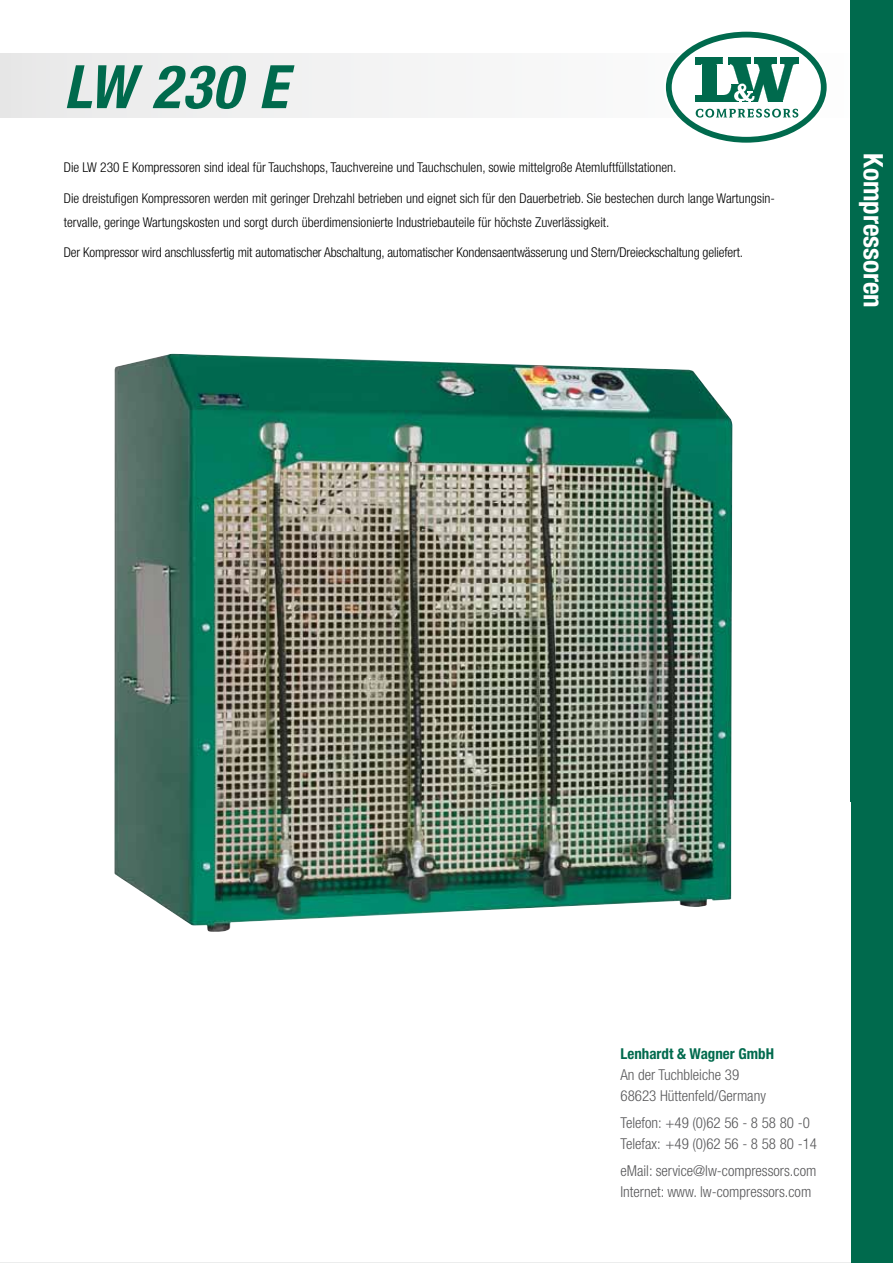
<style>
.page{position:relative;width:893px;height:1263px;background:#fff}
.page>*{position:absolute;margin:0;border:0;box-sizing:border-box;transform-origin:0 0}
.t1{font:italic 700 condensed 60px "Helvetica Neue";color:#006a4d}
.t2{font:700 condensed 27px "Helvetica Neue";color:#fff}
.t3{font:300 condensed 15px/21px "Helvetica Neue";color:#58585a}
.t4{font:700 condensed 15px "Helvetica Neue";color:#006a4d}
.t5{font:300 condensed 13.5px/24px "Helvetica Neue";color:#000}
</style>
<div class="page">
<div style="left:0;top:54px;width:893px;height:64px;background:#f2f2f3"></div>
<svg style="left:664px;top:30px;width:164px;height:114px"></svg>
<svg style="left:669px;top:35px;width:155px;height:105px;fill:#fff"></svg>
<div style="left:666px;top:32px;width:161px;height:111px;border:6px solid #006a4d;border-radius:50%"></div>
<svg style="left:695px;top:58px;width:104px;height:45px"></svg>
<svg style="left:696px;top:109px;width:102px;height:9px"></svg>
<div style="left:850px;top:0;width:43px;height:1263px;background:#006a4d"></div>
<img style="left:114px;top:354px;width:618px;height:578px">
<h1 class="t1" style="left:64px;top:50px;width:225px">LW 230 E</h1>
<p class="t5" style="left:64px;top:155px;width:614px">Die LW 230 E Kompressoren sind ideal für Tauchshops, Tauchvereine und Tauchschulen, sowie mittelgroße Atemluftfüllstationen.</p>
<p class="t5" style="left:64px;top:186px;width:713px">Die dreistufigen Kompressoren werden mit geringer Drehzahl betrieben und eignet sich für den Dauerbetrieb. Sie bestechen durch lange Wartungsin&shy;tervalle, geringe Wartungskosten und sorgt durch überdimensionierte Industriebauteile für höchste Zuverlässigkeit.</p>
<p class="t5" style="left:64px;top:240px;width:681px">Der Kompressor wird anschlussfertig mit automatischer Abschaltung, automatischer Kondensaentwässerung und Stern/Dreieckschaltung geliefert.</p>
<h2 class="t2" style="left:890px;top:153px;width:156px;rotate:90deg">Kompressoren</h2>
<p class="t4" style="left:620px;top:1044px;width:155px">Lenhardt &amp; Wagner GmbH</p>
<p class="t3" style="left:620px;top:1064px;width:147px">An der Tuchbleiche 39<br>68623 Hüttenfeld/Germany</p>
<p class="t3" style="left:620px;top:1112px;width:198px">Telefon: +49 (0)62 56 - 8 58 80 -0<br>Telefax: +49 (0)62 56 - 8 58 80 -14</p>
<p class="t3" style="left:620px;top:1160px;width:197px">eMail: service@lw-compressors.com<br>Internet: www. lw-compressors.com</p>
<p class="t3" style="left:718px;top:1085px;width:57px">/ Germany</p>
</div>
